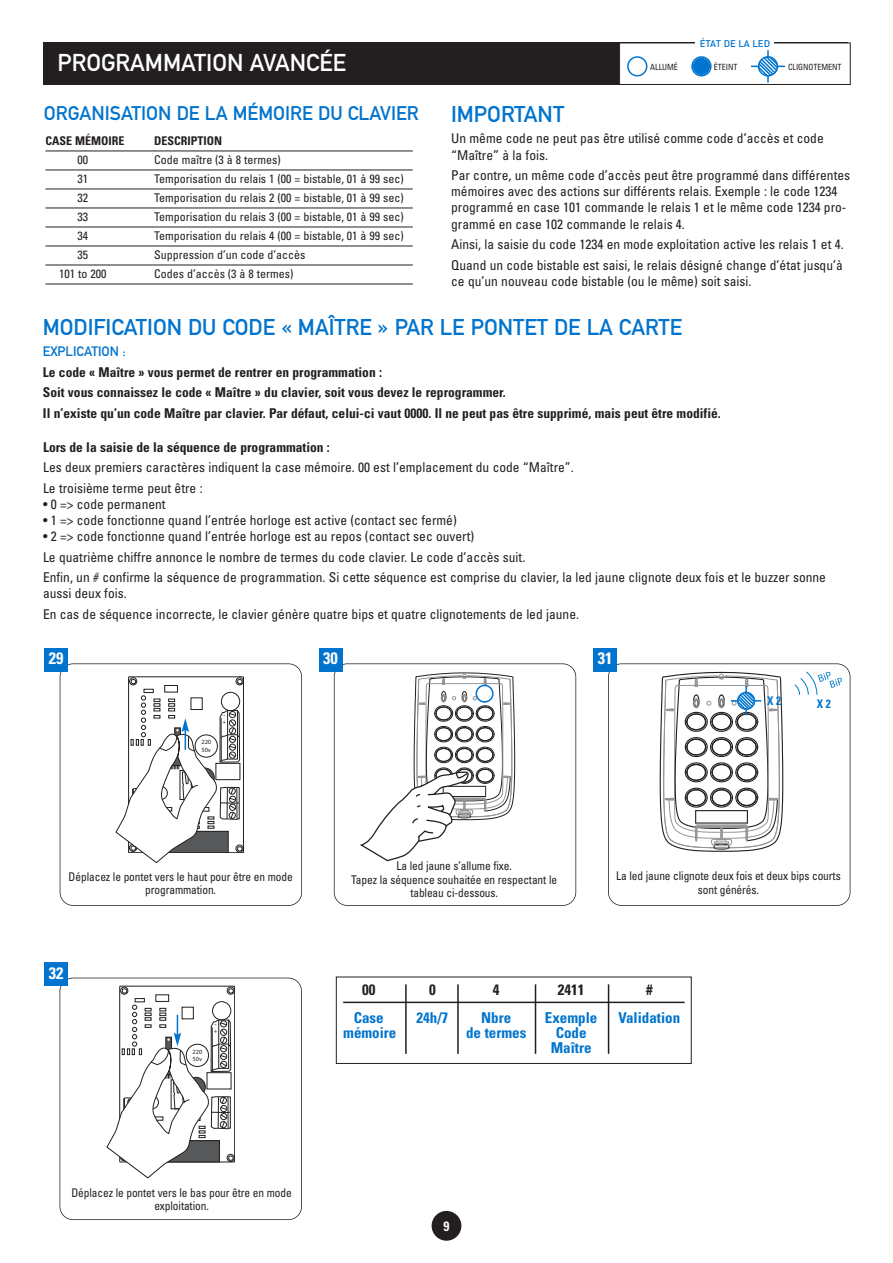
<style>
.page{position:relative;width:893px;height:1263px;background:#fff}
.page>*{position:absolute;margin:0;border:0;box-sizing:border-box;transform-origin:0 0}
.t1{font:24px "DIN Mittelschrift Std";color:#fff}
.t2{font:22.5px "DIN Mittelschrift Std";color:#0074ce}
.t3{font:19.5px "DIN Mittelschrift Std";color:#0074ce}
.t4{font:700 condensed 16.5px "Univers LT Std";color:#fff}
.t5{font:700 condensed 15px/15px "Univers LT Std";color:#0074ce;text-align:center}
.t6{font:700 condensed 15px "Univers LT Std";color:#231f20}
.t7{font:condensed 13.5px/20.4px "Univers LT Std";color:#231f20}
.t8{font:700 condensed 13.5px/20.4px "Univers LT Std";color:#231f20}
.t9{font:13.5px "DIN Mittelschrift Std";color:#0074ce}
.t10{font:700 condensed 13.5px "Univers LT Std";color:#fff}
.t11{font:condensed 12px "Univers LT Std";letter-spacing:-.01em;color:#231f20}
.t12{font:condensed 12px/13.5px "Univers LT Std";letter-spacing:-.01em;color:#231f20;text-align:center;scale:.95 1}
.t13{font:700 condensed 12px "Univers LT Std";color:#231f20}
.t14{font:700 condensed 12px "Univers LT Std";color:#0074ce;scale:.95 1}
.t15{font:500 9.6px "DIN";color:#0074ce}
.t16{font:condensed 8.55px "Univers LT Std";letter-spacing:-.01em;color:#231f20;scale:.95 1}
.t17{font:6.3px/7.5px "Myriad Pro";color:#231f20}
.t18{font:6.3px/7.1px "Myriad Pro";color:#231f20;scale:1.38 1}
</style>
<div class="page">
<div style="left:432px;top:1211px;width:29px;height:30px;background:#231f20;border-radius:50%"></div>
<hr style="left:45px;top:151px;width:368px;height:1px;background:#231f20">
<hr style="left:45px;top:170px;width:368px;height:1px;background:#231f20">
<hr style="left:45px;top:189px;width:368px;height:1px;background:#231f20">
<hr style="left:45px;top:208px;width:368px;height:1px;background:#231f20">
<hr style="left:45px;top:227px;width:368px;height:1px;background:#231f20">
<hr style="left:45px;top:246px;width:368px;height:1px;background:#231f20">
<hr style="left:45px;top:265px;width:368px;height:1px;background:#231f20">
<hr style="left:45px;top:284px;width:368px;height:1px;background:#231f20">
<div style="left:43px;top:43px;width:804px;height:42px;background:#231f20"></div>
<div style="left:336px;top:977px;width:356px;height:87px;border:1px solid #231f20"></div>
<div style="left:129px;top:677px;width:8px;height:8px;border:1px solid #231f20;border-radius:50%"></div>
<div style="left:236px;top:677px;width:7px;height:8px;border:1px solid #231f20;border-radius:50%"></div>
<div style="left:60px;top:663px;width:242px;height:243px;border:2px solid #231f20;border-radius:14px"></div>
<div style="left:45px;top:648px;width:23px;height:23px;background:#0074ce"></div>
<div style="left:334px;top:663px;width:242px;height:243px;border:2px solid #231f20;border-radius:14px"></div>
<div style="left:319px;top:648px;width:23px;height:23px;background:#0074ce"></div>
<div style="left:119px;top:986px;width:116px;height:176px;border:1px solid #231f20"></div>
<div style="left:120px;top:987px;width:8px;height:7px;border:1px solid #231f20;border-radius:50%"></div>
<svg style="left:122px;top:988px;width:5px;height:6px"></svg>
<div style="left:227px;top:987px;width:8px;height:7px;border:1px solid #231f20;border-radius:50%"></div>
<svg style="left:228px;top:988px;width:6px;height:6px"></svg>
<div style="left:135px;top:998px;width:10px;height:4px;border:1px solid #231f20"></div>
<div style="left:156px;top:994px;width:13px;height:8px;border:1px solid #231f20"></div>
<div style="left:212px;top:1001px;width:19px;height:19px;border:1px solid #231f20;border-radius:50%"></div>
<div style="left:60px;top:978px;width:242px;height:242px;border:2px solid #231f20;border-radius:14px"></div>
<div style="left:44px;top:962px;width:24px;height:24px;background:#0074ce"></div>
<svg style="left:116px;top:679px;width:127px;height:184px"></svg>
<svg style="left:107px;top:1005px;width:127px;height:173px"></svg>
<svg style="left:360px;top:672px;width:155px;height:189px"></svg>
<div style="left:608px;top:663px;width:242px;height:243px;border:2px solid #231f20;border-radius:14px"></div>
<div style="left:593px;top:648px;width:24px;height:23px;background:#0074ce"></div>
<svg style="left:660px;top:672px;width:123px;height:180px"></svg>
<svg style="left:795px;top:672px;width:47px;height:23px"></svg>
<hr style="left:343px;top:1002px;width:342px;height:1px;background:#231f20">
<hr style="left:405px;top:984px;width:2px;height:70px;background:#231f20">
<hr style="left:457px;top:984px;width:2px;height:70px;background:#231f20">
<hr style="left:535px;top:984px;width:1px;height:70px;background:#231f20">
<hr style="left:608px;top:984px;width:1px;height:70px;background:#231f20">
<div style="left:620px;top:43px;width:230px;height:41px;background:#fff"></div>
<div style="left:619px;top:43px;width:232px;height:42px;border:1px solid #231f20"></div>
<svg style="left:627px;top:56px;width:20px;height:20px"></svg>
<svg style="left:691px;top:56px;width:21px;height:20px"></svg>
<hr style="left:751px;top:66px;width:34px;height:1px;background:#0074ce">
<hr style="left:767px;top:50px;width:2px;height:32px;background:#0074ce">
<svg style="left:756px;top:54px;width:24px;height:24px"></svg>
<div style="left:696px;top:38px;width:78px;height:12px;background:#fff"></div>
<h1 class="t1" style="left:58px;top:54px;width:290px">PROGRAMMATION AVANCÉE</h1>
<p class="t15" style="left:700px;top:38px;width:72px">ÉTAT DE LA LED</p>
<p class="t16" style="left:650px;top:63px;width:31px">ALLUMÉ</p>
<p class="t16" style="left:714px;top:63px;width:26px">ÉTEINT</p>
<p class="t16" style="left:788px;top:63px;width:58px">CLIGNOTEMENT</p>
<h3 class="t3" style="left:44px;top:107px;width:376px">ORGANISATION DE LA MÉMOIRE DU CLAVIER</h3>
<p class="t13" style="left:45px;top:136px;width:80px">CASE MÉMOIRE</p>
<p class="t13" style="left:154px;top:136px;width:70px">DESCRIPTION</p>
<p class="t11" style="left:78px;top:155px;width:12px">00</p>
<p class="t11" style="left:154px;top:155px;width:128px">Code maître (3 à 8 termes)</p>
<p class="t11" style="left:78px;top:174px;width:12px">31</p>
<p class="t11" style="left:154px;top:174px;width:251px">Temporisation du relais 1 (00 = bistable, 01 à 99 sec)</p>
<p class="t11" style="left:78px;top:193px;width:12px">32</p>
<p class="t11" style="left:154px;top:193px;width:251px">Temporisation du relais 2 (00 = bistable, 01 à 99 sec)</p>
<p class="t11" style="left:78px;top:212px;width:12px">33</p>
<p class="t11" style="left:154px;top:212px;width:251px">Temporisation du relais 3 (00 = bistable, 01 à 99 sec)</p>
<p class="t11" style="left:78px;top:231px;width:12px">34</p>
<p class="t11" style="left:154px;top:231px;width:251px">Temporisation du relais 4 (00 = bistable, 01 à 99 sec)</p>
<p class="t11" style="left:78px;top:250px;width:12px">35</p>
<p class="t11" style="left:154px;top:250px;width:153px">Suppression d’un code d’accès</p>
<p class="t11" style="left:59px;top:269px;width:49px">101 to 200</p>
<p class="t11" style="left:154px;top:269px;width:141px">Codes d’accès (3 à 8 termes)</p>
<h2 class="t2" style="left:451px;top:106px;width:115px">IMPORTANT</h2>
<p class="t7" style="left:451px;top:132px;width:374px;line-height:16.2px">Un même code ne peut pas être utilisé comme code d’accès et code “Maître” à la fois.</p>
<p class="t7" style="left:451px;top:168px;width:400px;line-height:16.2px">Par contre, un même code d’accès peut être programmé dans différentes mémoires avec des actions sur différents relais. Exemple : le code 1234 programmé en case 101 commande le relais 1 et le même code 1234 pro&shy;grammé en case 102 commande le relais 4.</p>
<p class="t7" style="left:451px;top:235px;width:394px">Ainsi, la saisie du code 1234 en mode exploitation active les relais 1 et 4.<br>Quand un code bistable est saisi, le relais désigné change d’état jusqu’à</p>
<p class="t7" style="left:451px;top:272px;width:302px">ce qu’un nouveau code bistable (ou le même) soit saisi.</p>
<h2 class="t2" style="left:43px;top:319px;width:641px">MODIFICATION DU CODE « MAÎTRE » PAR LE PONTET DE LA CARTE</h2>
<p class="t9" style="left:43px;top:347px;width:84px">EXPLICATION :</p>
<p class="t8" style="left:43px;top:363px;width:679px">Le code « Maître » vous permet de rentrer en programmation :<br>Soit vous connaissez le code « Maître » du clavier, soit vous devez le reprogrammer.<br>Il n’existe qu’un code Maître par clavier. Par défaut, celui-ci vaut 0000. Il ne peut pas être supprimé, mais peut être modifié.</p>
<p class="t8" style="left:43px;top:438px;width:288px">Lors de la saisie de la séquence de programmation :</p>
<p class="t7" style="left:43px;top:458px;width:532px">Les deux premiers caractères indiquent la case mémoire. 00 est l’emplacement du code “Maître”.<br>Le troisième terme peut être :</p>
<p class="t7" style="left:43px;top:495px;width:124px">• 0 =&gt; code permanent</p>
<p class="t7" style="left:43px;top:511px;width:415px">• 1 =&gt; code fonctionne quand l’entrée horloge est active (contact sec fermé)</p>
<p class="t7" style="left:43px;top:527px;width:784px">• 2 =&gt; code fonctionne quand l’entrée horloge est au repos (contact sec ouvert)<br>Le quatrième chiffre annonce le nombre de termes du code clavier. Le code d’accès suit.<br>Enfin, un # confirme la séquence de programmation. Si cette séquence est comprise du clavier, la led jaune clignote deux fois et le buzzer sonne</p>
<p class="t7" style="left:43px;top:585px;width:538px">aussi deux fois.<br>En cas de séquence incorrecte, le clavier génère quatre bips et quatre clignotements de led jaune.</p>
<p class="t4" style="left:49px;top:652px;width:16px">29</p>
<p class="t4" style="left:323px;top:652px;width:16px">30</p>
<p class="t17" style="left:202px;top:739px;width:11px">220<br>50v</p>
<p class="t18" style="left:223px;top:712px;width:4px">- +</p>
<p class="t4" style="left:598px;top:652px;width:16px">31</p>
<p class="t14" style="left:767px;top:696px;width:16px">X2</p>
<p class="t14" style="left:817px;top:700px;width:16px">X2</p>
<p class="t12" style="left:69px;top:870px;width:237px">Déplacez le pontet vers le haut pour être en mode programmation.</p>
<p class="t12" style="left:351px;top:860px;width:218px">La led jaune s’allume fixe.<br>Tapez la séquence souhaitée en respectant le tableau ci-dessous.</p>
<p class="t4" style="left:49px;top:967px;width:16px">32</p>
<p class="t12" style="left:616px;top:870px;width:238px">La led jaune clignote deux fois et deux bips courts sont générés.</p>
<p class="t17" style="left:193px;top:1048px;width:11px">220<br>50v</p>
<p class="t18" style="left:214px;top:1021px;width:4px">- +</p>
<p class="t12" style="left:71px;top:1187px;width:233px">Déplacez le pontet vers le bas pour être en mode exploitation.</p>
<p class="t6" style="left:362px;top:984px;width:15px">00</p>
<p class="t6" style="left:429px;top:984px;width:8px">0</p>
<p class="t6" style="left:493px;top:984px;width:8px">4</p>
<p class="t6" style="left:558px;top:984px;width:28px">2411</p>
<p class="t6" style="left:646px;top:984px;width:8px">#</p>
<p class="t5" style="left:354px;top:1011px;width:31px">Case</p>
<p class="t5" style="left:417px;top:1011px;width:33px">24h/7</p>
<p class="t5" style="left:481px;top:1011px;width:31px">Nbre</p>
<p class="t5" style="left:545px;top:1011px;width:54px">Exemple</p>
<p class="t5" style="left:618px;top:1011px;width:63px">Validation</p>
<p class="t5" style="left:343px;top:1026px;width:55px">mémoire</p>
<p class="t5" style="left:466px;top:1026px;width:62px">de termes</p>
<p class="t5" style="left:551px;top:1026px;width:42px">Code<br>Maître</p>
<p class="t10" style="left:443px;top:1221px;width:7px">9</p>
</div>
